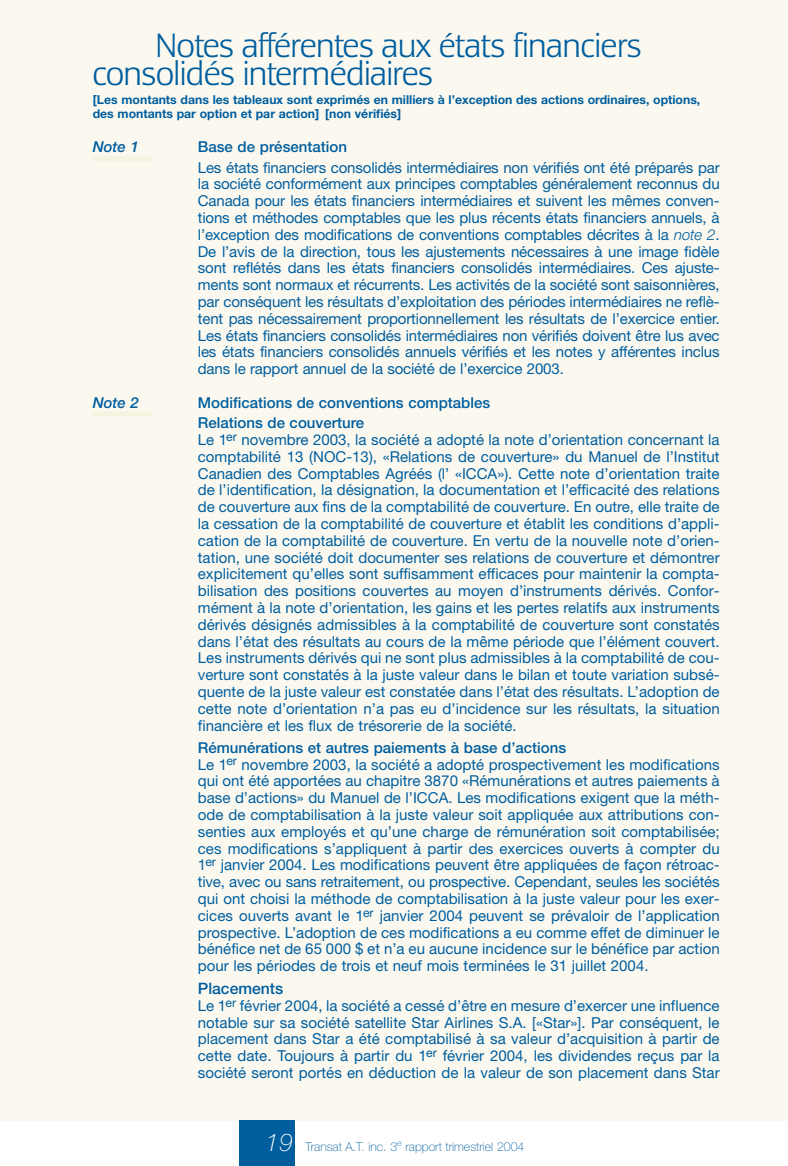
<style>
.page{position:relative;width:788px;height:1166px;background:#fff}
.page>*{position:absolute;margin:0;border:0;box-sizing:border-box;transform-origin:0 0}
.t1{font:300 35px/28px "Lesmore";color:#005e9f}
.t2{font:500 15.75px "Helvetica Neue";color:#005e9f}
.t3{font:15.05px/16.8px "Helvetica Neue";color:#005e9f;text-align:justify}
.t4{font:500 15.05px/20.3px "Helvetica Neue";color:#005e9f}
.t5{font:italic 500 15.05px "Helvetica Neue";color:#005e9f}
.t6{font:700 12.25px/14px "Helvetica Neue";color:#005e9f}
.t7{font:100 12.25px "Helvetica Neue";color:#005e9f}
.s1{font-weight:300;font-style:italic}
.s2{font-weight:500}
.s3{font-style:italic;font-size:24.5px;color:#fff}
</style>
<div class="page">
<div style="left:0;top:0;width:788px;height:1120px;background:#fbf9ef"></div>
<div style="left:239px;top:1120px;width:55px;height:45px;background:#005e9f"></div>
<div style="left:93px;top:156px;width:59px;height:5px;background:#f6f4e0"></div>
<div style="left:93px;top:411px;width:59px;height:5px;background:#f6f4e0"></div>
<h1 class="t1" style="left:93px;top:34px;width:550px;text-indent:63px">Notes afférentes aux états financiers consolidés intermédiaires</h1>
<p class="t6" style="left:93px;top:94px;width:609px">[Les montants dans les tableaux sont exprimés en milliers à l’exception des actions ordinaires, options, des montants par option et par action] [non vérifiés]</p>
<p class="t5" style="left:93px;top:141px;width:48px">Note 1</p>
<p class="t4" style="left:198px;top:138px;width:151px">Base de présentation</p>
<p class="t3" style="left:198px;top:160px;width:523px">Les états financiers consolidés intermédiaires non vérifiés ont été préparés par la société conformément aux principes comptables généralement reconnus du Canada pour les états financiers intermédiaires et suivent les mêmes conven&shy;tions et méthodes comptables que les plus récents états financiers annuels, à l’exception des modifications de conventions comptables décrites à la <span class="s1">note 2</span>.<br>De l’avis de la direction, tous les ajustements nécessaires à une image fidèle sont reflétés dans les états financiers consolidés intermédiaires. Ces ajuste&shy;ments sont normaux et récurrents. Les activités de la société sont saisonnières, par conséquent les résultats d’exploitation des périodes intermédiaires ne reflè&shy;tent pas nécessairement proportionnellement les résultats de l’exercice entier.<br>Les états financiers consolidés intermédiaires non vérifiés doivent être lus avec les états financiers consolidés annuels vérifiés et les notes y afférentes inclus dans le rapport annuel de la société de l’exercice 2003.</p>
<p class="t5" style="left:93px;top:397px;width:48px">Note 2</p>
<p class="t4" style="left:198px;top:394px;width:294px">Modifications de conventions comptables<br>Relations de couverture</p>
<p class="t3" style="left:198px;top:432px;width:523px">Le 1<sup>er</sup> novembre 2003, la société a adopté la note d’orientation concernant la comptabilité 13 (NOC-13), «Relations de couverture» du Manuel de l’Institut Canadien des Comptables Agréés (l’ «ICCA»). Cette note d’orientation traite de l’identification, la désignation, la documentation et l’efficacité des relations de couverture aux fins de la comptabilité de couverture. En outre, elle traite de la cessation de la comptabilité de couverture et établit les conditions d’appli&shy;cation de la comptabilité de couverture. En vertu de la nouvelle note d’orien&shy;tation, une société doit documenter ses relations de couverture et démontrer explicitement qu’elles sont suffisamment efficaces pour maintenir la compta&shy;bilisation des positions couvertes au moyen d’instruments dérivés. Confor&shy;mément à la note d’orientation, les gains et les pertes relatifs aux instruments dérivés désignés admissibles à la comptabilité de couverture sont constatés dans l’état des résultats au cours de la même période que l’élément couvert.<br>Les instruments dérivés qui ne sont plus admissibles à la comptabilité de cou&shy;verture sont constatés à la juste valeur dans le bilan et toute variation subsé&shy;quente de la juste valeur est constatée dans l’état des résultats. L’adoption de cette note d’orientation n’a pas eu d’incidence sur les résultats, la situation financière et les flux de trésorerie de la société.</p>
<p class="t3" style="left:198px;top:740px;width:523px;text-align:left"><span class="s2">Rémunérations et autres paiements à base d’actions<br></span>Le 1<sup>er</sup> novembre 2003, la société a adopté prospectivement les modifications qui ont été apportées au chapitre 3870 «Rémunérations et autres paiements à base d’actions» du Manuel de l’ICCA. Les modifications exigent que la méth&shy;ode de comptabilisation à la juste valeur soit appliquée aux attributions con&shy;senties aux employés et qu’une charge de rémunération soit comptabilisée; ces modifications s’appliquent à partir des exercices ouverts à compter du 1<sup>er</sup> janvier 2004. Les modifications peuvent être appliquées de façon rétroac&shy;tive, avec ou sans retraitement, ou prospective. Cependant, seules les sociétés qui ont choisi la méthode de comptabilisation à la juste valeur pour les exer&shy;cices ouverts avant le 1<sup>er</sup> janvier 2004 peuvent se prévaloir de l’application prospective. L’adoption de ces modifications a eu comme effet de diminuer le bénéfice net de 65 000 $ et n’a eu aucune incidence sur le bénéfice par action pour les périodes de trois et neuf mois terminées le 31 juillet 2004.</p>
<p class="t2" style="left:198px;top:982px;width:87px">Placements</p>
<p class="t3" style="left:198px;top:998px;width:523px">Le 1<sup>er</sup> février 2004, la société a cessé d’être en mesure d’exercer une influence notable sur sa société satellite Star Airlines S.A. [«Star»]. Par conséquent, le placement dans Star a été comptabilisé à sa valeur d’acquisition à partir de cette date. Toujours à partir du 1<sup>er</sup> février 2004, les dividendes reçus par la société seront portés en déduction de la valeur de son placement dans Star</p>
<p class="t7" style="left:265px;top:1141px;width:260px"><span class="s3">19</span> Transat A.T. inc. 3<sup>e</sup> rapport trimestriel 2004</p>
</div>
